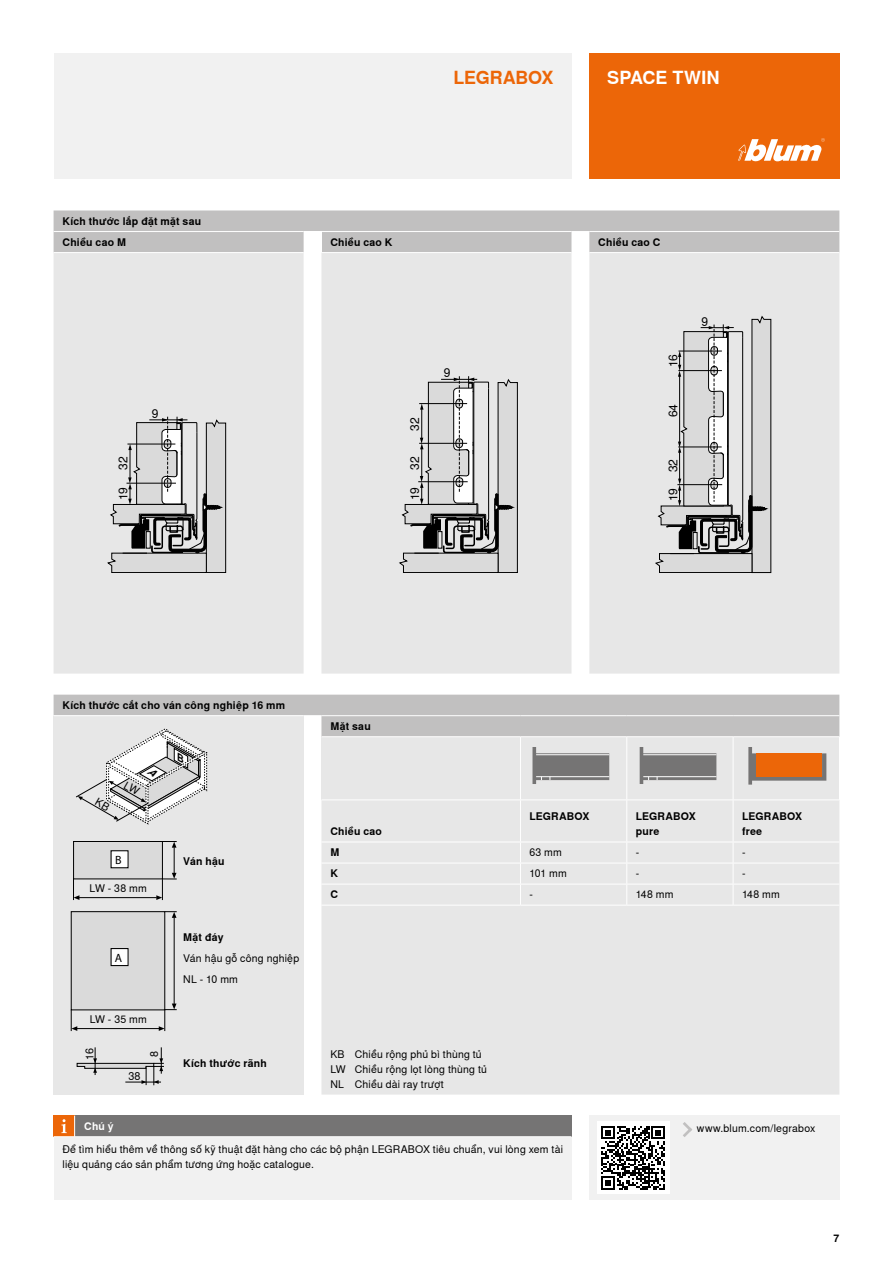
<style>
.page{position:relative;width:893px;height:1263px;background:#fff}
.page>*{position:absolute;margin:0;border:0;box-sizing:border-box;transform-origin:0 0}
.t1{font:700 18px "Nimbus Sans Global";color:#fff}
.t2{font:700 18px "Nimbus Sans Global";letter-spacing:-.01em;color:#ec6608}
.t3{font:12px "Nimbus Sans Global";letter-spacing:.005em;color:#000}
.t4{font:700 12px "Nimbus Sans Global";color:#000}
.t5{font:10.8px "Nimbus Sans Global";color:#000}
.t6{font:10.5px/15px "Nimbus Sans Global";letter-spacing:.015em;color:#000}
.t7{font:700 10.5px/15px "Nimbus Sans Global";letter-spacing:.02em;color:#000}
.t8{font:700 10.5px "Nimbus Sans Global";color:#fff}
</style>
<div class="page">
<div style="left:589px;top:54px;width:250px;height:125px;background:#ec6608"></div>
<div style="left:54px;top:54px;width:517px;height:125px;background:#f0f0f0"></div>
<svg style="left:738px;top:138px;width:87px;height:23px"></svg>
<div style="left:54px;top:716px;width:250px;height:378px;background:#e7e7e7"></div>
<div style="left:74px;top:841px;width:88px;height:38px;background:#dadada"></div>
<div style="left:73px;top:841px;width:90px;height:38px;border:1px solid #000"></div>
<div style="left:71px;top:912px;width:94px;height:98px;background:#dadada"></div>
<div style="left:71px;top:911px;width:94px;height:99px;border:1px solid #000"></div>
<svg style="left:73px;top:879px;width:6px;height:21px"></svg>
<hr style="left:79px;top:897px;width:78px;height:1px;background:#000">
<svg style="left:71px;top:1009px;width:6px;height:22px"></svg>
<hr style="left:77px;top:1028px;width:82px;height:1px;background:#000">
<svg style="left:156px;top:841px;width:21px;height:59px"></svg>
<svg style="left:159px;top:1003px;width:18px;height:28px"></svg>
<svg style="left:165px;top:911px;width:12px;height:7px"></svg>
<hr style="left:174px;top:917px;width:1px;height:87px;background:#000">
<div style="left:111px;top:948px;width:17px;height:17px;background:#fff"></div>
<div style="left:111px;top:948px;width:18px;height:18px;border:1px solid #000"></div>
<div style="left:111px;top:851px;width:17px;height:17px;background:#fff"></div>
<div style="left:111px;top:850px;width:18px;height:18px;border:1px solid #000"></div>
<svg style="left:76px;top:1047px;width:88px;height:38px"></svg>
<hr style="left:125px;top:1082px;width:36px;height:1px;background:#000">
<div style="left:54px;top:253px;width:785px;height:421px;background:#e7e7e7"></div>
<div style="left:54px;top:210px;width:785px;height:43px;background:#c1c0c0"></div>
<hr style="left:589px;top:231px;width:250px;height:1px;background:#fff">
<hr style="left:54px;top:252px;width:250px;height:1px;background:#fff">
<hr style="left:321px;top:252px;width:250px;height:1px;background:#fff">
<hr style="left:589px;top:252px;width:250px;height:1px;background:#fff">
<svg style="left:107px;top:417px;width:119px;height:156px;background:#bababa"></svg>
<svg style="left:399px;top:376px;width:119px;height:197px;background:#bfbfbf"></svg>
<svg style="left:655px;top:315px;width:117px;height:258px;background:#c3c3c3"></svg>
<div style="left:54px;top:1137px;width:517px;height:63px;background:#f0f0f0"></div>
<div style="left:75px;top:1116px;width:496px;height:21px;background:#757474"></div>
<div style="left:54px;top:1116px;width:21px;height:21px;background:#ec6608"></div>
<svg style="left:61px;top:1119px;width:6px;height:14px"></svg>
<div style="left:589px;top:1116px;width:250px;height:84px;background:#f0f0f0"></div>
<div style="left:597px;top:1121px;width:73px;height:72px;background:#fff"></div>
<svg style="left:601px;top:1126px;width:64px;height:63px"></svg>
<svg style="left:683px;top:1122px;width:9px;height:15px"></svg>
<div style="left:321px;top:824px;width:518px;height:270px;background:#e7e7e7"></div>
<hr style="left:520px;top:800px;width:1px;height:42px;background:#fff">
<hr style="left:626px;top:800px;width:1px;height:42px;background:#fff">
<hr style="left:733px;top:800px;width:1px;height:42px;background:#fff">
<hr style="left:321px;top:842px;width:199px;height:1px;background:#fff">
<hr style="left:520px;top:842px;width:107px;height:1px;background:#fff">
<hr style="left:627px;top:842px;width:106px;height:1px;background:#fff">
<hr style="left:733px;top:842px;width:106px;height:1px;background:#fff">
<hr style="left:321px;top:863px;width:199px;height:1px;background:#fff">
<hr style="left:520px;top:863px;width:107px;height:1px;background:#fff">
<hr style="left:627px;top:863px;width:106px;height:1px;background:#fff">
<hr style="left:733px;top:863px;width:106px;height:1px;background:#fff">
<hr style="left:321px;top:884px;width:199px;height:1px;background:#fff">
<hr style="left:520px;top:884px;width:107px;height:1px;background:#fff">
<svg style="left:520px;top:843px;width:1px;height:62px"></svg>
<hr style="left:627px;top:884px;width:106px;height:1px;background:#fff">
<svg style="left:626px;top:843px;width:1px;height:62px"></svg>
<hr style="left:733px;top:884px;width:106px;height:1px;background:#fff">
<svg style="left:733px;top:843px;width:1px;height:62px"></svg>
<hr style="left:321px;top:905px;width:199px;height:1px;background:#fff">
<hr style="left:520px;top:905px;width:107px;height:1px;background:#fff">
<hr style="left:627px;top:905px;width:106px;height:1px;background:#fff">
<hr style="left:733px;top:905px;width:106px;height:1px;background:#fff">
<svg style="left:74px;top:1116px;width:1px;height:20px"></svg>
<hr style="left:54px;top:1136px;width:517px;height:1px;background:#fff">
<svg style="left:54px;top:695px;width:785px;height:129px"></svg>
<p class="t7" style="left:63px;top:214px;width:140px">Kích thước lắp đặt mặt sau</p>
<h1 class="t2" style="left:453px;top:67px;width:102px">LEGRABOX</h1>
<h1 class="t1" style="left:607px;top:67px;width:114px">SPACE TWIN</h1>
<p class="t7" style="left:63px;top:235px;width:65px">Chiều cao M</p>
<p class="t7" style="left:330px;top:235px;width:64px">Chiều cao K</p>
<p class="t7" style="left:598px;top:235px;width:64px">Chiều cao C</p>
<p class="t3" style="left:116px;top:470px;width:15px;rotate:-90deg">32</p>
<p class="t3" style="left:116px;top:500px;width:14px;rotate:-90deg">19</p>
<p class="t3" style="left:152px;top:406px;width:8px">9</p>
<p class="t3" style="left:408px;top:431px;width:15px;rotate:-90deg">32</p>
<p class="t3" style="left:408px;top:470px;width:15px;rotate:-90deg">32</p>
<p class="t3" style="left:408px;top:500px;width:14px;rotate:-90deg">19</p>
<p class="t3" style="left:444px;top:366px;width:8px">9</p>
<p class="t3" style="left:666px;top:367px;width:14px;rotate:-90deg">16</p>
<p class="t3" style="left:666px;top:417px;width:15px;rotate:-90deg">64</p>
<p class="t3" style="left:666px;top:472px;width:15px;rotate:-90deg">32</p>
<p class="t3" style="left:666px;top:501px;width:14px;rotate:-90deg">19</p>
<p class="t3" style="left:702px;top:315px;width:8px">9</p>
<p class="t7" style="left:63px;top:698px;width:224px">Kích thước cắt cho ván công nghiệp 16 mm</p>
<p class="t7" style="left:330px;top:719px;width:42px">Mặt sau</p>
<p class="t4" style="left:115px;top:853px;width:8px">B</p>
<p class="t6" style="left:90px;top:881px;width:59px">LW - 38 mm</p>
<p class="t4" style="left:115px;top:950px;width:9px">A</p>
<p class="t5" style="left:86px;top:1008px;width:60px">LW - 35 mm</p>
<p class="t6" style="left:90px;top:1012px;width:59px">LW - 35 mm</p>
<p class="t5" style="left:82px;top:1060px;width:14px;rotate:-90deg">16</p>
<p class="t5" style="left:128px;top:1068px;width:14px">38</p>
<p class="t5" style="left:146px;top:1056px;width:8px;rotate:-90deg">8</p>
<p class="t8" style="left:84px;top:1120px;width:31px">Chú ý</p>
<p class="t7" style="left:183px;top:854px;width:43px">Ván hậu</p>
<p class="t7" style="left:183px;top:929px;width:42px">Mặt đáy</p>
<p class="t6" style="left:183px;top:950px;width:117px">Ván hậu gỗ công nghiệp</p>
<p class="t6" style="left:183px;top:971px;width:56px">NL - 10 mm</p>
<p class="t7" style="left:183px;top:1056px;width:85px">Kích thước rãnh</p>
<p class="t7" style="left:330px;top:824px;width:53px">Chiều cao</p>
<p class="t7" style="left:529px;top:809px;width:62px">LEGRABOX</p>
<p class="t7" style="left:636px;top:809px;width:62px">LEGRABOX pure</p>
<p class="t7" style="left:742px;top:809px;width:62px">LEGRABOX free</p>
<p class="t7" style="left:330px;top:845px;width:11px">M</p>
<p class="t6" style="left:529px;top:845px;width:34px">63 mm</p>
<p class="t6" style="left:636px;top:845px;width:5px">-</p>
<p class="t6" style="left:742px;top:845px;width:5px">-</p>
<p class="t7" style="left:330px;top:866px;width:9px">K</p>
<p class="t6" style="left:529px;top:866px;width:39px">101 mm</p>
<p class="t6" style="left:636px;top:866px;width:5px">-</p>
<p class="t6" style="left:742px;top:866px;width:5px">-</p>
<p class="t7" style="left:330px;top:887px;width:9px">C</p>
<p class="t6" style="left:529px;top:887px;width:5px">-</p>
<p class="t6" style="left:636px;top:887px;width:39px">148 mm</p>
<p class="t6" style="left:742px;top:887px;width:39px">148 mm</p>
<p class="t6" style="left:330px;top:1047px;width:17px;text-align:justify">KB LW NL</p>
<p class="t6" style="left:355px;top:1047px;width:134px">Chiều rộng phủ bì thùng tủ<br>Chiều rộng lọt lòng thùng tủ<br>Chiều dài ray trượt</p>
<p class="t6" style="left:697px;top:1121px;width:120px">www.blum.com/legrabox</p>
<p class="t6" style="left:63px;top:1142px;width:502px">Để tìm hiểu thêm về thông số kỹ thuật đặt hàng cho các bộ phận LEGRABOX tiêu chuẩn, vui lòng xem tài liệu quảng cáo sản phẩm tương ứng hoặc catalogue.</p>
<p class="t7" style="left:833px;top:1231px;width:7px">7</p>
</div>
